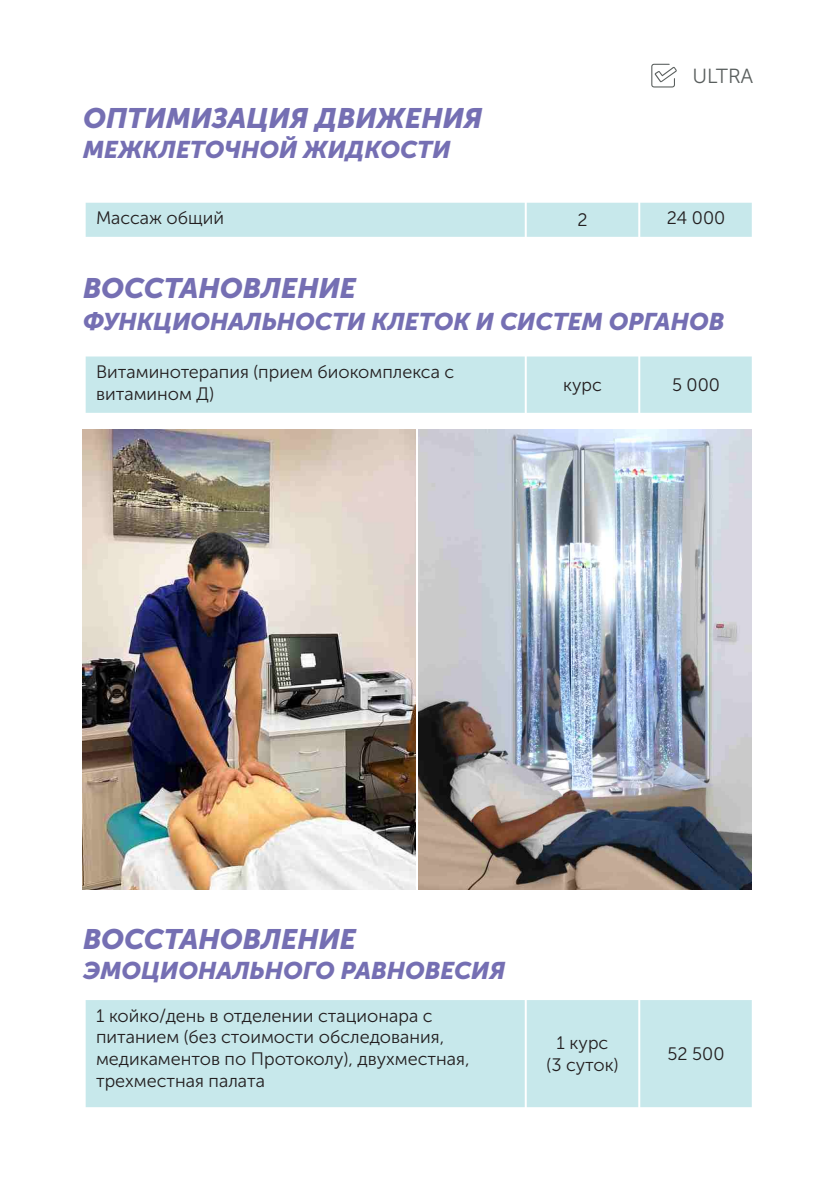
<style>
.page{position:relative;width:840px;height:1191px;background:#fff}
.page>*{position:absolute;margin:0;border:0;box-sizing:border-box;transform-origin:0 0}
.t1{font:italic 28px "Museo Sans Cyrl 900,Bold";color:#756fb3}
.t2{font:italic 24px "Museo Sans Cyrl 900,Bold";color:#756fb3}
.t3{font:20.4px "Museo Sans Cyrl 300";color:#595e5d}
.t4{font:18px/21.6px "Museo Sans Cyrl 300";color:#231f20}
</style>
<div class="page">
<div style="left:85px;top:355px;width:440px;height:59px;background:#c7e8eb"></div>
<div style="left:525px;top:355px;width:114px;height:59px;background:#c7e8eb"></div>
<div style="left:639px;top:355px;width:113px;height:59px;background:#c7e8eb"></div>
<hr style="left:84px;top:354px;width:2px;height:61px;background:#fff">
<hr style="left:524px;top:354px;width:2px;height:61px;background:#fff">
<hr style="left:638px;top:354px;width:2px;height:61px;background:#fff">
<hr style="left:751px;top:354px;width:2px;height:61px;background:#fff">
<hr style="left:84px;top:413px;width:669px;height:2px;background:#fff">
<hr style="left:84px;top:354px;width:669px;height:2px;background:#fff">
<div style="left:85px;top:999px;width:440px;height:109px;background:#c7e8eb"></div>
<div style="left:525px;top:999px;width:114px;height:109px;background:#c7e8eb"></div>
<div style="left:639px;top:999px;width:113px;height:109px;background:#c7e8eb"></div>
<hr style="left:84px;top:998px;width:2px;height:111px;background:#fff">
<hr style="left:524px;top:998px;width:2px;height:111px;background:#fff">
<hr style="left:638px;top:998px;width:2px;height:111px;background:#fff">
<hr style="left:751px;top:998px;width:2px;height:111px;background:#fff">
<hr style="left:84px;top:1107px;width:669px;height:2px;background:#fff">
<hr style="left:84px;top:998px;width:669px;height:2px;background:#fff">
<img style="left:83px;top:430px;width:332px;height:460px">
<img style="left:418px;top:430px;width:333px;height:460px">
<svg style="left:651px;top:64px;width:25px;height:23px"></svg>
<div style="left:85px;top:202px;width:440px;height:36px;background:#c7e8eb"></div>
<div style="left:525px;top:202px;width:114px;height:36px;background:#c7e8eb"></div>
<div style="left:639px;top:202px;width:113px;height:36px;background:#c7e8eb"></div>
<hr style="left:84px;top:201px;width:2px;height:38px;background:#fff">
<hr style="left:524px;top:201px;width:2px;height:38px;background:#fff">
<hr style="left:638px;top:201px;width:2px;height:38px;background:#fff">
<hr style="left:751px;top:201px;width:2px;height:38px;background:#fff">
<hr style="left:84px;top:237px;width:669px;height:2px;background:#fff">
<hr style="left:84px;top:201px;width:669px;height:2px;background:#fff">
<h1 class="t1" style="left:83px;top:107px;width:400px">ОПТИМИЗАЦИЯ ДВИЖЕНИЯ</h1>
<h2 class="t2" style="left:83px;top:140px;width:369px">МЕЖКЛЕТОЧНОЙ ЖИДКОСТИ</h2>
<p class="t3" style="left:692px;top:67px;width:63px">ULTRA</p>
<p class="t4" style="left:96px;top:209px;width:130px">Массаж общий</p>
<p class="t4" style="left:577px;top:211px;width:12px">2</p>
<p class="t4" style="left:666px;top:209px;width:60px">24 000</p>
<h1 class="t1" style="left:83px;top:277px;width:274px">ВОССТАНОВЛЕНИЕ</h1>
<h2 class="t2" style="left:83px;top:312px;width:642px">ФУНКЦИОНАЛЬНОСТИ КЛЕТОК И СИСТЕМ ОРГАНОВ</h2>
<p class="t4" style="left:96px;top:363px;width:359px">Витаминотерапия (прием биокомплекса с витамином Д)</p>
<p class="t4" style="left:562px;top:375px;width:40px">курс</p>
<p class="t4" style="left:671px;top:375px;width:49px">5 000</p>
<h1 class="t1" style="left:83px;top:928px;width:274px">ВОССТАНОВЛЕНИЕ</h1>
<h2 class="t2" style="left:83px;top:960px;width:423px">ЭМОЦИОНАЛЬНОГО РАВНОВЕСИЯ</h2>
<p class="t4" style="left:96px;top:1006px;width:375px">1 койко/день в отделении стационара с питанием (без стоимости обследования, медикаментов по Протоколу), двухместная, трехместная палата</p>
<p class="t4" style="left:546px;top:1033px;width:74px;text-align:center">1 курс<br>(3 суток)</p>
<p class="t4" style="left:667px;top:1044px;width:58px">52 500</p>
</div>
